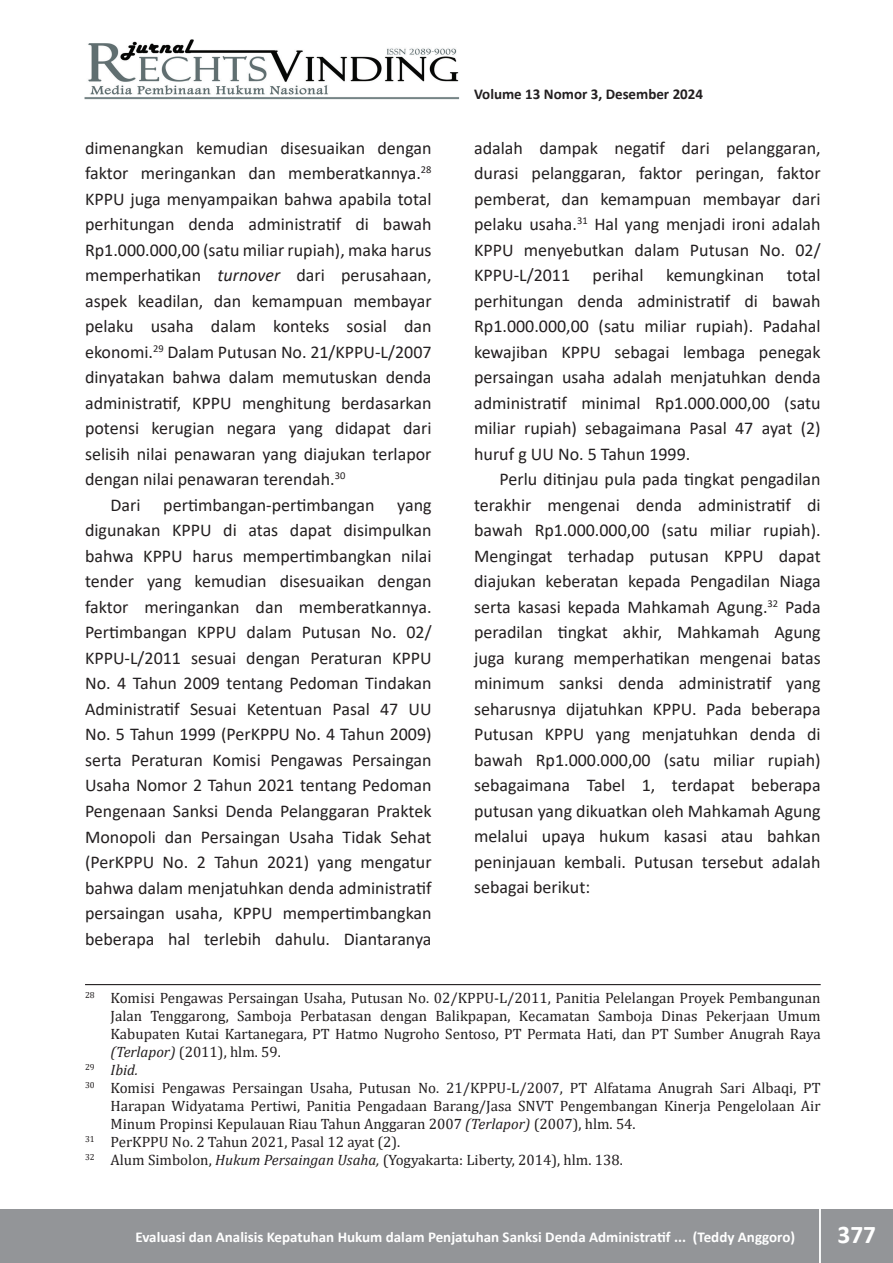
<style>
.page{position:relative;width:893px;height:1263px;background:#fff}
.page>*{position:absolute;margin:0;border:0;box-sizing:border-box;transform-origin:0 0}
.t1{font:700 25.5px "Calibri";color:#fff}
.t2{font:18px/25.5px "Calibri";color:#231f20;text-align:justify}
.t3{font:15px "Cambria";color:#231f20}
.t4{font:700 15px "Calibri";color:#fff}
.t5{font:700 15px "Calibri";color:#231f20}
.t6{font:italic 15px "Cambria";color:#231f20}
.s1{font-style:italic}
</style>
<div class="page">
<div style="left:0;top:1209px;width:893px;height:54px;background:#939598"></div>
<hr style="left:819px;top:1206px;width:2px;height:57px;background:#fff">
<img style="left:85px;top:39px;width:375px;height:60px">
<hr style="left:85px;top:984px;width:736px;height:1px;background:#231f20">
<p class="t2" style="left:85px;top:135px;width:348px">dimenangkan kemudian disesuaikan dengan</p>
<p class="t2" style="left:85px;top:160px;width:348px">faktor meringankan dan memberatkannya.<sup>28</sup></p>
<p class="t2" style="left:85px;top:186px;width:348px">KPPU juga menyampaikan bahwa apabila total</p>
<p class="t2" style="left:85px;top:211px;width:348px">perhitungan denda administratif di bawah</p>
<p class="t2" style="left:85px;top:237px;width:348px">Rp1.000.000,00 (satu miliar rupiah), maka harus</p>
<p class="t2" style="left:85px;top:262px;width:348px">memperhatikan <span class="s1">turnover</span> dari perusahaan,</p>
<p class="t2" style="left:85px;top:288px;width:348px">aspek keadilan, dan kemampuan membayar</p>
<p class="t2" style="left:85px;top:313px;width:348px">pelaku usaha dalam konteks sosial dan</p>
<p class="t2" style="left:85px;top:339px;width:348px">ekonomi.<sup>29</sup> Dalam Putusan No. 21/KPPU-L/2007</p>
<p class="t2" style="left:85px;top:364px;width:348px">dinyatakan bahwa dalam memutuskan denda</p>
<p class="t2" style="left:85px;top:390px;width:348px">administratif, KPPU menghitung berdasarkan</p>
<p class="t2" style="left:85px;top:415px;width:348px">potensi kerugian negara yang didapat dari</p>
<p class="t2" style="left:85px;top:441px;width:348px">selisih nilai penawaran yang diajukan terlapor</p>
<p class="t2" style="left:85px;top:466px;width:262px">dengan nilai penawaran terendah.<sup>30</sup></p>
<p class="t2" style="left:111px;top:492px;width:32px">Dari</p>
<p class="t2" style="left:163px;top:492px;width:213px">pertimbangan-pertimbangan</p>
<p class="t2" style="left:85px;top:492px;width:348px;text-indent:312px">yang digunakan KPPU di atas dapat disimpulkan bahwa KPPU harus mempertimbangkan nilai tender yang kemudian disesuaikan dengan faktor meringankan dan memberatkannya.<br>Pertimbangan KPPU dalam Putusan No. 02/ KPPU-L/2011 sesuai dengan Peraturan KPPU No. 4 Tahun 2009 tentang Pedoman Tindakan Administratif Sesuai Ketentuan Pasal 47 UU No. 5 Tahun 1999 (PerKPPU No. 4 Tahun 2009) serta Peraturan Komisi Pengawas Persaingan Usaha Nomor 2 Tahun 2021 tentang Pedoman Pengenaan Sanksi Denda Pelanggaran Praktek Monopoli dan Persaingan Usaha Tidak Sehat (PerKPPU No. 2 Tahun 2021) yang mengatur bahwa dalam menjatuhkan denda administratif persaingan usaha, KPPU mempertimbangkan beberapa hal terlebih dahulu. Diantaranya</p>
<p class="t5" style="left:474px;top:84px;width:230px">Volume 13 Nomor 3, Desember 2024</p>
<p class="t2" style="left:474px;top:135px;width:348px">adalah dampak negatif dari pelanggaran, durasi pelanggaran, faktor peringan, faktor pemberat, dan kemampuan membayar dari pelaku usaha.<sup>31</sup> Hal yang menjadi ironi adalah KPPU menyebutkan dalam Putusan No. 02/ KPPU-L/2011 perihal kemungkinan total perhitungan denda administratif di bawah Rp1.000.000,00 (satu miliar rupiah). Padahal kewajiban KPPU sebagai lembaga penegak persaingan usaha adalah menjatuhkan denda administratif minimal Rp1.000.000,00 (satu miliar rupiah) sebagaimana Pasal 47 ayat (2) huruf g UU No. 5 Tahun 1999.</p>
<p class="t2" style="left:474px;top:466px;width:348px;text-indent:26px">Perlu ditinjau pula pada tingkat pengadilan terakhir mengenai denda administratif di bawah Rp1.000.000,00 (satu miliar rupiah).<br>Mengingat terhadap putusan KPPU dapat diajukan keberatan kepada Pengadilan Niaga serta kasasi kepada Mahkamah Agung.<sup>32</sup> Pada peradilan tingkat akhir, Mahkamah Agung juga kurang memperhatikan mengenai batas minimum sanksi denda administratif yang seharusnya dijatuhkan KPPU. Pada beberapa Putusan KPPU yang menjatuhkan denda di bawah Rp1.000.000,00 (satu miliar rupiah) sebagaimana Tabel 1, terdapat beberapa putusan yang dikuatkan oleh Mahkamah Agung melalui upaya hukum kasasi atau bahkan peninjauan kembali. Putusan tersebut adalah sebagai berikut:</p>
<p class="t3" style="left:85px;top:989px;width:737px"><sup>28</sup> Komisi Pengawas Persaingan Usaha, Putusan No. 02/KPPU-L/2011, Panitia Pelelangan Proyek Pembangunan</p>
<p class="t3" style="left:111px;top:1007px;width:712px">Jalan Tenggarong, Samboja Perbatasan dengan Balikpapan, Kecamatan Samboja Dinas Pekerjaan Umum</p>
<p class="t3" style="left:111px;top:1025px;width:712px">Kabupaten Kutai Kartanegara, PT Hatmo Nugroho Sentoso, PT Permata Hati, dan PT Sumber Anugrah Raya</p>
<p class="t3" style="left:111px;top:1043px;width:172px"><span class="s1">(Terlapor)</span> (2011), hlm. 59.</p>
<p class="t6" style="left:85px;top:1059px;width:55px"><sup>29</sup> Ibid.</p>
<p class="t3" style="left:85px;top:1079px;width:737px"><sup>30</sup> Komisi Pengawas Persaingan Usaha, Putusan No. 21/KPPU-L/2007, PT Alfatama Anugrah Sari Albaqi, PT</p>
<p class="t3" style="left:111px;top:1097px;width:712px">Harapan Widyatama Pertiwi, Panitia Pengadaan Barang/Jasa SNVT Pengembangan Kinerja Pengelolaan Air</p>
<p class="t3" style="left:111px;top:1115px;width:527px">Minum Propinsi Kepulauan Riau Tahun Anggaran 2007 <span class="s1">(Terlapor)</span> (2007), hlm. 54.</p>
<p class="t3" style="left:85px;top:1133px;width:317px"><sup>31</sup> PerKPPU No. 2 Tahun 2021, Pasal 12 ayat (2).</p>
<p class="t3" style="left:85px;top:1151px;width:539px"><sup>32</sup> Alum Simbolon, <span class="s1">Hukum Persaingan Usaha,</span> (Yogyakarta: Liberty, 2014), hlm. 138.</p>
<p class="t4" style="left:135px;top:1227px;width:661px">Evaluasi dan Analisis Kepatuhan Hukum dalam Penjatuhan Sanksi Denda Administratif ... (Teddy Anggoro)</p>
<h1 class="t1" style="left:837px;top:1216px;width:40px">377</h1>
</div>
